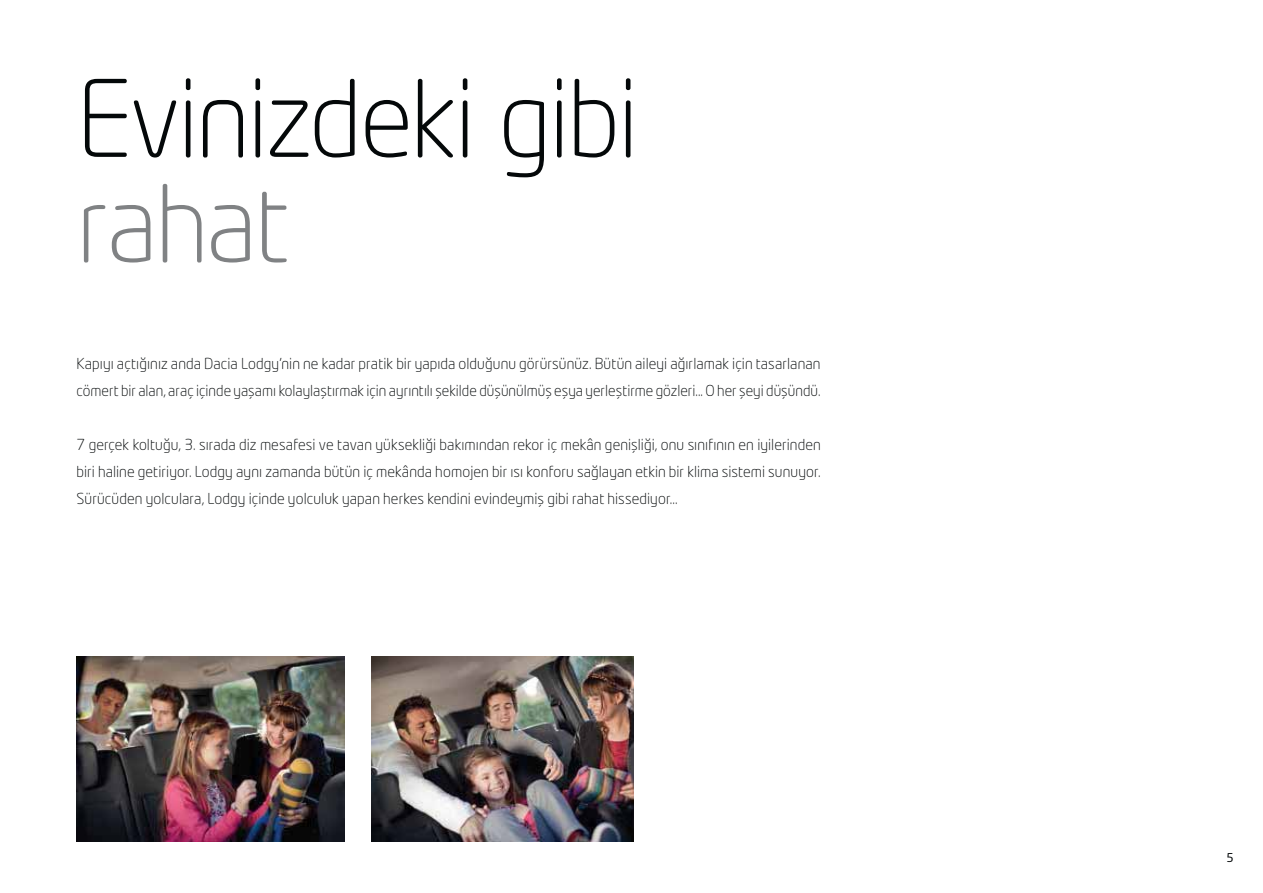
<style>
.page{position:relative;width:1263px;height:893px;background:#fff}
.page>*{position:absolute;margin:0;border:0;box-sizing:border-box;transform-origin:0 0}
.t1{font:300 105px "Neo Tech Dacia";letter-spacing:-.025em;color:#040809}
.t2{font:300 105px "Neo Tech Dacia";letter-spacing:-.025em;color:#808284}
.t3{font:300 15px/27px "Neo Tech Dacia";letter-spacing:.005em;color:#040809}
.t4{font:12px "Neo Tech Dacia";color:#040809}
</style>
<div class="page">
<img style="left:77px;top:656px;width:267px;height:186px">
<img style="left:372px;top:656px;width:262px;height:186px">
<h1 class="t1" style="left:77px;top:70px;width:564px">Evinizdeki gibi</h1>
<h1 class="t2" style="left:77px;top:175px;width:215px">rahat</h1>
<p class="t3" style="left:77px;top:351px;width:745px">Kapıyı açtığınız anda Dacia Lodgy’nin ne kadar pratik bir yapıda olduğunu görürsünüz. Bütün aileyi ağırlamak için tasarlanan cömert bir alan, araç içinde yaşamı kolaylaştırmak için ayrıntılı şekilde düşünülmüş eşya yerleştirme gözleri... O her şeyi düşündü.</p>
<p class="t3" style="left:77px;top:432px;width:746px;text-align:justify">7 gerçek koltuğu, 3. sırada diz mesafesi ve tavan yüksekliği bakımından rekor iç mekân genişliği, onu sınıfının en iyilerinden biri haline getiriyor. Lodgy aynı zamanda bütün iç mekânda homojen bir ısı konforu sağlayan etkin bir klima sistemi sunuyor.<br>Sürücüden yolculara, Lodgy içinde yolculuk yapan herkes kendini evindeymiş gibi rahat hissediyor...</p>
<p class="t4" style="left:1226px;top:852px;width:9px">5</p>
</div>
